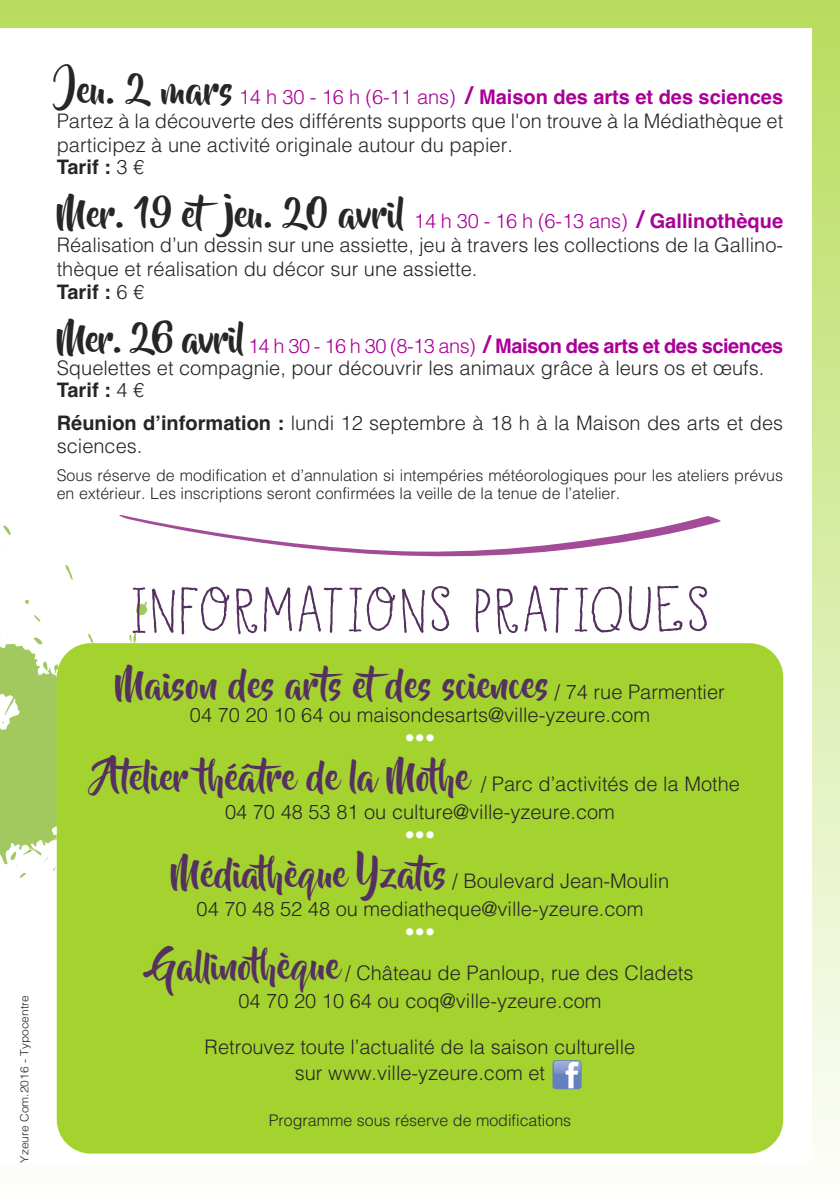
<style>
.page{position:relative;width:840px;height:1191px;background:#fff}
.page>*{position:absolute;margin:0;border:0;box-sizing:border-box;transform-origin:0 0}
.t1{font:56px "DK Honey Dew";letter-spacing:.05em;color:#553160;scale:1.06 1}
.t2{font:36px "Beyond The Mountains";color:#272627}
.t3{font:36px "Beyond The Mountains";color:#553160}
.t4{font:300 20px/24px "Helvetica";color:#272627;text-align:center}
.t5{font:700 20px "Helvetica";color:#272627}
.t6{font:300 20px "Helvetica";color:#fff}
.t7{font:300 16px/18px "Helvetica";color:#272627}
.t8{font:300 11.4px "Helvetica";color:#272627;scale:1.06 1}
.s1{font-family:"Beyond The Mountains";font-weight:400;font-size:36px}
.s2{color:#aa0098}
.s3{font-weight:700;font-size:24px;color:#aa0098}
.s4{font-weight:700;color:#aa0098}
.s5{font-weight:300}
.s6{font-family:"Helvetica";font-weight:300;font-size:20px;color:#aa0098}
.s7{font-family:"Helvetica";font-weight:700;font-size:24px;color:#aa0098}
.s8{font-family:"Helvetica";font-weight:700;font-size:20px;color:#aa0098}
.s9{font-weight:700}
.s10{font-family:"Helvetica";font-weight:300;font-size:20px;color:#272627}
.s11{font-family:"Beyond The Mountains";font-weight:400;font-size:36px;color:#553160}
.s12{color:#fff}
</style>
<div class="page">
<div style="left:0;top:0;width:839px;height:1191px;background:linear-gradient(to bottom,#b7dc5d,#fdfefa)"></div>
<div style="left:0;top:28px;width:811px;height:1134px;background:#fff"></div>
<svg style="left:0;top:525px;width:148px;height:379px"></svg>
<svg style="left:0;top:664px;width:59px;height:214px"></svg>
<svg style="left:119px;top:515px;width:601px;height:41px"></svg>
<div style="left:57px;top:643px;width:725px;height:510px;background:#a4d32f;border-radius:34px"></div>
<div style="left:552px;top:1060px;width:29px;height:29px;background:#6580be;border-radius:3px"></div>
<img style="left:553px;top:1061px;width:27px;height:12px">
<svg style="left:565px;top:1062px;width:13px;height:26px"></svg>
<p class="t4" style="left:57px;top:84px;width:727px;text-align:justify"><sup>J</sup><span class="s1">eu. 2 mars</span> <span class="s2">14 h 30 - 16 h (6-11 ans)</span> <span class="s3">/</span> <span class="s4">Maison des arts et des sciences </span>Partez à la découverte des différents supports que l'on trouve à la Médiathèque et participez à une activité originale autour du papier.</p>
<p class="t5" style="left:57px;top:156px;width:89px">Tarif : <span class="s5">3 €</span></p>
<h2 class="t2" style="left:57px;top:195px;width:727px">Mer. 19 etjeu. 20 avril <span class="s6">14 h 30 - 16 h (6-13 ans)</span> <span class="s7">/</span> <span class="s8">Gallinothèque</span></h2>
<p class="t4" style="left:57px;top:232px;width:727px;text-align:left">Réalisation d’un dessin sur une assiette, jeu à travers les collections de la Gallino&shy;thèque et réalisation du décor sur une assiette.</p>
<p class="t5" style="left:57px;top:280px;width:89px">Tarif : <span class="s5">6 €</span></p>
<p class="t4" style="left:57px;top:333px;width:727px;line-height:22px;text-align:left"><span class="s1">Mer. 26 avril</span> <span class="s2">14 h 30 - 16 h 30 (8-13 ans)</span> <span class="s3">/</span> <span class="s4">Maison des arts et des sciences<br></span>Squelettes et compagnie, pour découvrir les animaux grâce à leurs os et œufs.<br><span class="s9">Tarif :</span> 4 €</p>
<p class="t4" style="left:57px;top:409px;width:727px;line-height:23px;text-align:left"><span class="s9">Réunion d’information :</span> lundi 12 septembre à 18 h à la Maison des arts et des sciences.</p>
<p class="t7" style="left:57px;top:465px;width:727px">Sous réserve de modification et d’annulation si intempéries météorologiques pour les ateliers prévus en extérieur. Les inscriptions seront confirmées la veille de la tenue de l’atelier.</p>
<p class="t8" style="left:15px;top:1162px;width:159px;rotate:-90deg">Yzeure Com.2016 - Typocentre</p>
<h1 class="t1" style="left:131px;top:576px;width:546px">INFORMATIONS PRATIQUES</h1>
<h2 class="t3" style="left:115px;top:665px;width:611px">Maison des arts etdes sciences <span class="s10">/ 74 rue Parmentier</span></h2>
<p class="t4" style="left:190px;top:701px;width:461px">04 70 20 10 64 ou maisondesarts@ville-yzeure.com</p>
<p class="t6" style="left:405px;top:720px;width:31px">•••</p>
<p class="t4" style="left:100px;top:768px;width:641px;line-height:28px"><span class="s11">Atelier théâtre de la Mothe</span> / Parc d’activités de la Mothe<br>04 70 48 53 81 ou culture@ville-yzeure.com</p>
<p class="t6" style="left:405px;top:817px;width:31px">•••</p>
<p class="t4" style="left:171px;top:865px;width:499px;line-height:28px"><span class="s11">Médiathèque </span><sup>Y</sup><span class="s11">zatis</span> / Boulevard Jean-Moulin<br>04 70 48 52 48 ou mediatheque@ville-yzeure.com</p>
<p class="t4" style="left:152px;top:909px;width:542px;line-height:41px"><span class="s12">•••<br></span><span class="s11">Gallinothèque</span> / Château de Panloup, rue des Cladets</p>
<p class="t4" style="left:238px;top:987px;width:364px">04 70 20 10 64 ou coq@ville-yzeure.com</p>
<p class="t4" style="left:204px;top:1032px;width:432px;line-height:26px">Retrouvez toute l’actualité de la saison culturelle sur www.ville-yzeure.com et</p>
<p class="t7" style="left:268px;top:1109px;width:304px">Programme sous réserve de modifications</p>
</div>
